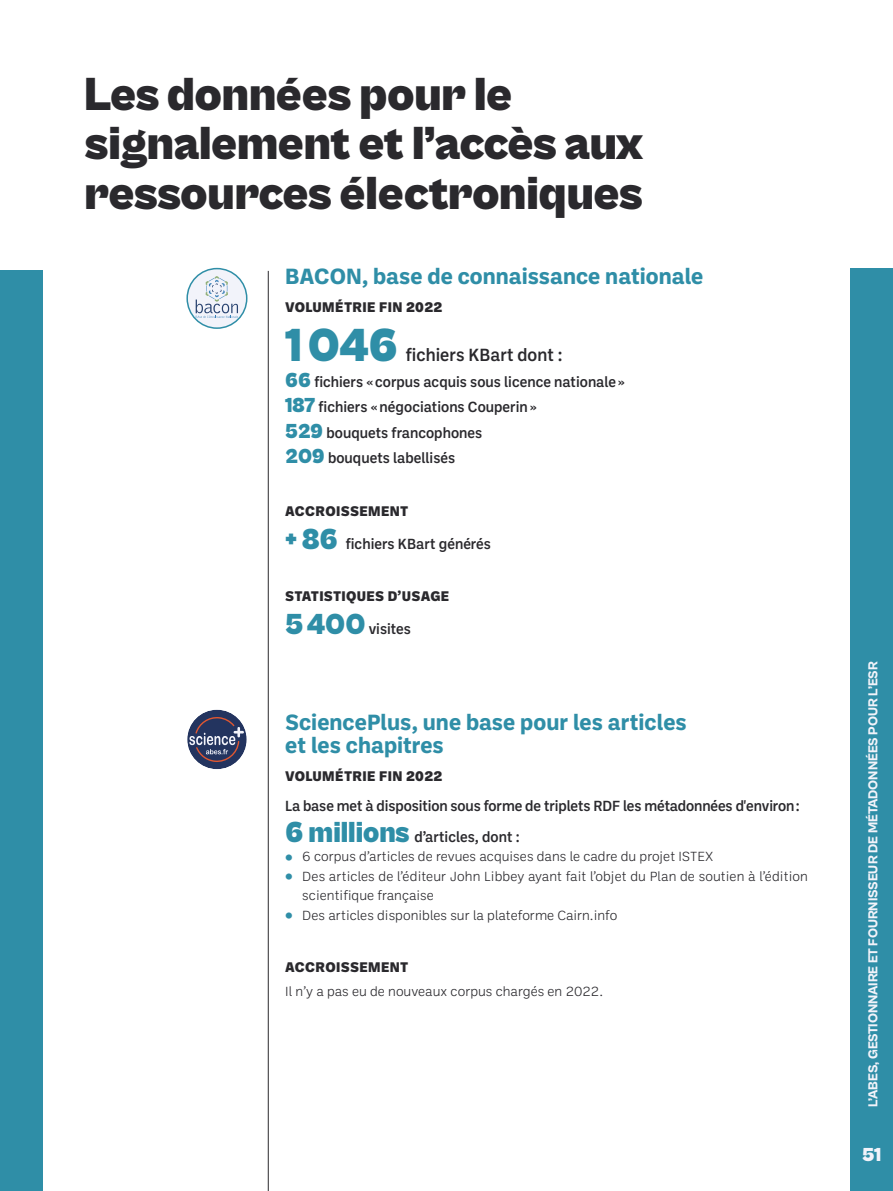
<style>
.page{position:relative;width:893px;height:1191px;background:#fff}
.page>*{position:absolute;margin:0;border:0;box-sizing:border-box;transform-origin:0 0}
.Titre__1{font:900 48px/49.5px "Cabinet Grotesk";color:#2a292d}
.Encadré{font:900 48px "Cabinet Grotesk";color:#2f8ea7;scale:.96 1}
.Titre_2{font:700 22.5px/22.5px "Ballinger";color:#2f8ea7}
.Titre__1-2{font:900 19.5px "Cabinet Grotesk";color:#f2f3fa}
.Encadré-2{font:500 18px "Ballinger";color:#2a292d;scale:.96 1}
.Encadré-3{font:500 15px/25.5px "Ballinger";color:#2a292d;scale:.96 1}
.titre_3{font:800 14.25px "Ballinger";letter-spacing:.02em;color:#2a292d}
.texte_courant{font:300 13.5px/19.5px "Ballinger";color:#2a292d}
.t1{font:800 13.5px "Cabinet Grotesk";letter-spacing:-.005em;color:#f2f3fa}
.s1{font-family:"Cabinet Grotesk";font-weight:900;font-size:21px;color:#2f8ea7}
.s2{font-family:"Cabinet Grotesk";font-weight:900;font-size:30px;color:#2f8ea7}
.s3{font-family:"Questa";font-weight:900;font-size:16.5px;color:#2f8ea7}
</style>
<div class="page">
<div style="left:850px;top:269px;width:43px;height:922px;background:#2f8ea7"></div>
<div style="left:0;top:271px;width:43px;height:920px;background:#2f8ea7"></div>
<svg style="left:187px;top:268px;width:60px;height:60px"></svg>
<svg style="left:196px;top:276px;width:42px;height:42px"></svg>
<div style="left:186px;top:268px;width:61px;height:61px;border:2px solid #2f8ea7;border-radius:50%"></div>
<div style="left:187px;top:709px;width:60px;height:60px;background:#23345f;border-radius:50%"></div>
<svg style="left:189px;top:717px;width:55px;height:45px"></svg>
<hr style="left:268px;top:271px;width:1px;height:920px;background:#2a292d">
<p class="Titre__1" style="left:85px;top:71px;width:560px">Les données pour le signalement et l’accès aux ressources électroniques</p>
<p class="Titre_2" style="left:285px;top:263px;width:420px">BACON, base de connaissance nationale</p>
<p class="titre_3" style="left:285px;top:297px;width:159px">VOLUMÉTRIE FIN 2022</p>
<p class="Encadré" style="left:285px;top:319px;width:119px">1046</p>
<p class="Encadré-2" style="left:406px;top:342px;width:165px">fichiers KBart dont :</p>
<p class="Encadré-3" style="left:285px;top:368px;width:355px"><span class="s1">66</span> fichiers «corpus acquis sous licence nationale»</p>
<p class="Encadré-3" style="left:285px;top:393px;width:263px"><span class="s1">187</span> fichiers «négociations Couperin»</p>
<p class="Encadré-3" style="left:285px;top:419px;width:207px"><span class="s1">529</span> bouquets francophones<br><span class="s1">209</span> bouquets labellisés</p>
<p class="titre_3" style="left:285px;top:501px;width:125px">ACCROISSEMENT</p>
<p class="Encadré-3" style="left:285px;top:530px;width:216px"><span class="s2">+ 86</span> fichiers KBart générés</p>
<p class="titre_3" style="left:285px;top:586px;width:166px">STATISTIQUES D’USAGE</p>
<p class="Encadré-3" style="left:285px;top:615px;width:133px"><span class="s2">5400</span> visites</p>
<p class="Titre_2" style="left:285px;top:709px;width:403px">SciencePlus, une base pour les articles et les chapitres</p>
<p class="titre_3" style="left:285px;top:765px;width:159px">VOLUMÉTRIE FIN 2022</p>
<p class="Encadré-3" style="left:285px;top:792px;width:537px">La base met à disposition sous forme de triplets RDF les métadonnées d'environ:</p>
<p class="Encadré-3" style="left:285px;top:823px;width:246px"><span class="s2">6 millions</span> d’articles, dont :</p>
<p class="texte_courant" style="left:285px;top:846px;width:430px"><span class="s3">•</span> 6 corpus d’articles de revues acquises dans le cadre du projet ISTEX</p>
<p class="texte_courant" style="left:302px;top:865px;width:507px;text-indent:-17px"><span class="s3">•</span> Des articles de l’éditeur John Libbey ayant fait l’objet du Plan de soutien à l’édition scientifique française</p>
<p class="texte_courant" style="left:285px;top:904px;width:333px"><span class="s3">•</span> Des articles disponibles sur la plateforme Cairn.info</p>
<p class="titre_3" style="left:285px;top:957px;width:125px">ACCROISSEMENT</p>
<p class="texte_courant" style="left:285px;top:981px;width:319px">Il n’y a pas eu de nouveaux corpus chargés en 2022.</p>
<p class="t1" style="left:866px;top:1107px;width:447px;rotate:-90deg">L’ABES, GESTIONNAIRE ET FOURNISSEUR DE MÉTADONNÉES POUR L’ESR</p>
<p class="Titre__1-2" style="left:862px;top:1144px;width:21px">51</p>
</div>
